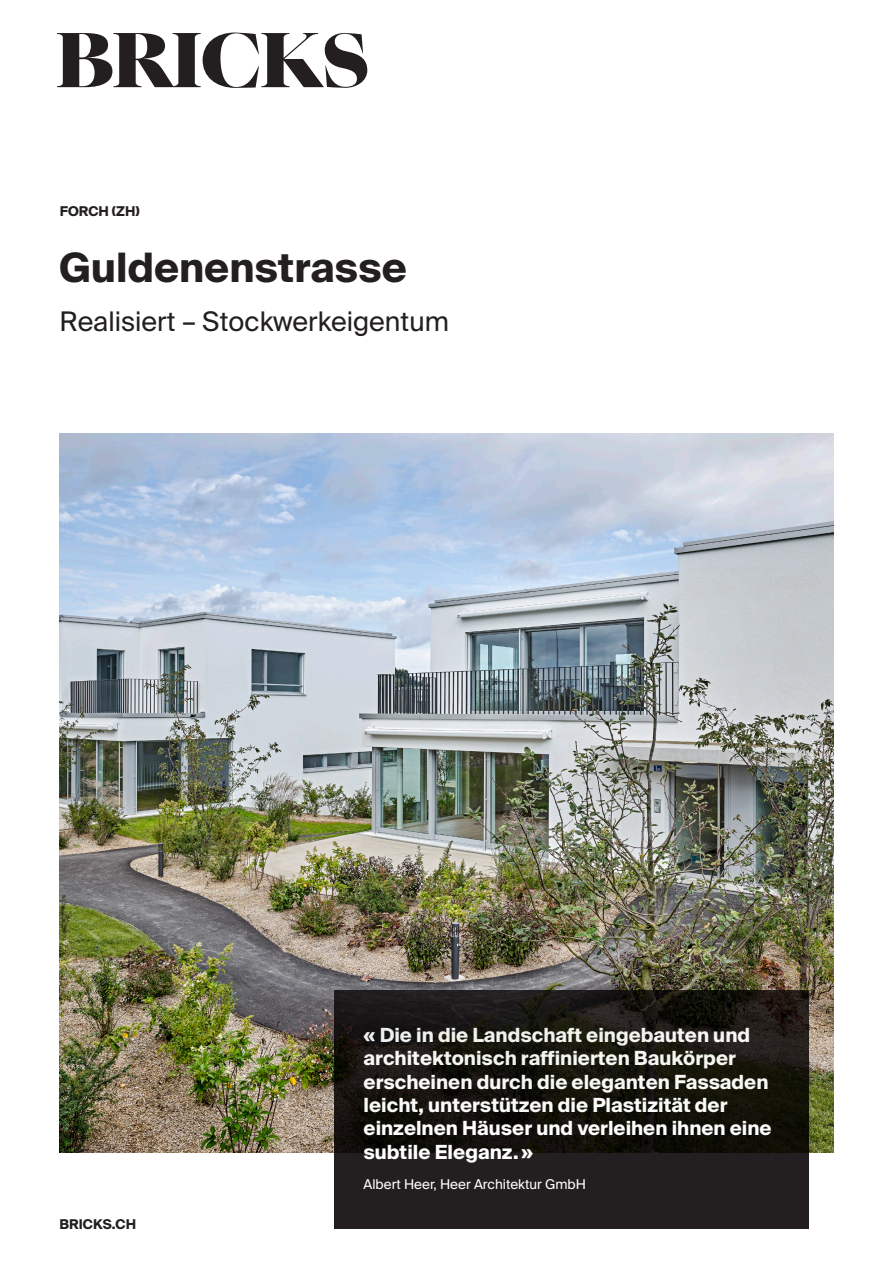
<style>
.page{position:relative;width:893px;height:1263px;background:#fff}
.page>*{position:absolute;margin:0;border:0;box-sizing:border-box;transform-origin:0 0}
.t1{font:700 40.5px "Suisse Intl";color:#231f20}
.t2{font:27px "Suisse Intl";color:#231f20}
.t3{font:700 19.5px/23.4px "Suisse Intl";color:#fff}
.t4{font:13.5px "Suisse Intl";color:#fff}
.t5{font:700 13.5px "Suisse Intl";color:#231f20}
</style>
<div class="page">
<img style="left:60px;top:434px;width:773px;height:718px">
<svg style="left:57px;top:33px;width:310px;height:55px"></svg>
<svg style="left:334px;top:991px;width:475px;height:238px;background:#1a1713"></svg>
<p class="t5" style="left:60px;top:203px;width:81px">FORCH (ZH)</p>
<h1 class="t1" style="left:60px;top:244px;width:349px">Guldenenstrasse</h1>
<h2 class="t2" style="left:60px;top:306px;width:391px">Realisiert – Stockwerkeigentum</h2>
<p class="t5" style="left:60px;top:1216px;width:78px">BRICKS.CH</p>
<p class="t3" style="left:364px;top:1023px;width:410px">« Die in die Landschaft eingebauten und architektonisch raffinierten Baukörper erscheinen durch die eleganten Fassaden leicht, unterstützen die Plastizität der einzelnen Häuser und verleihen ihnen eine subtile Eleganz.»</p>
<p class="t4" style="left:364px;top:1176px;width:224px">Albert Heer, Heer Architektur GmbH</p>
</div>
